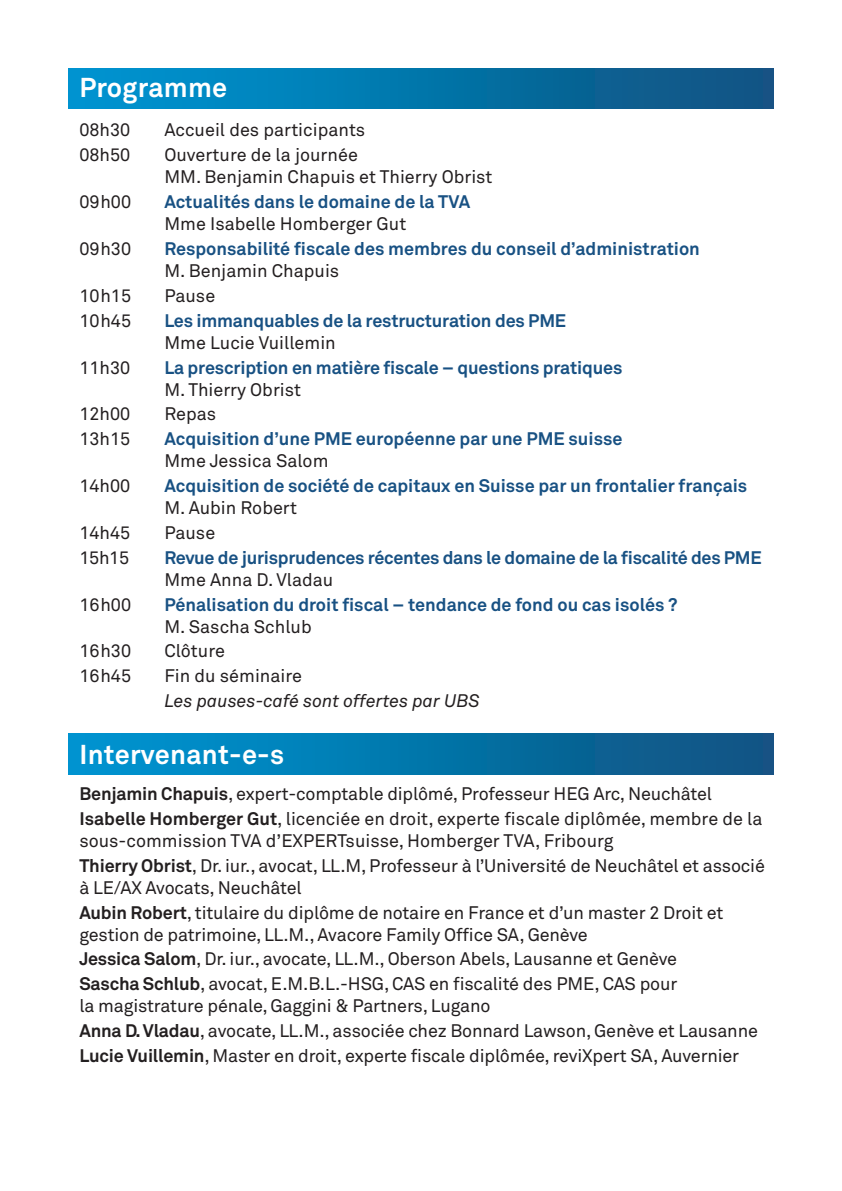
<style>
.page{position:relative;width:842px;height:1191px;background:#fff}
.page>*{position:absolute;margin:0;border:0;box-sizing:border-box;transform-origin:0 0}
.t1{font:700 27px "Akkurat";letter-spacing:.01em;color:#fff}
.t2{font:18px/24.8px "Akkurat";letter-spacing:-.01em;color:#231f20}
.t3{font:700 18px "Akkurat";color:#185183}
.t4{font:italic 18px "Akkurat";color:#231f20}
.s1{font-weight:700}
</style>
<div class="page">
<div style="left:68px;top:68px;width:706px;height:41px;background:linear-gradient(to right,#0098d4,#0f5280)"></div>
<div style="left:68px;top:734px;width:706px;height:40px;background:linear-gradient(to right,#0098d4,#0f5280)"></div>
<h1 class="t1" style="left:79px;top:71px;width:149px">Programme</h1>
<p class="t2" style="left:79px;top:118px;width:52px">08h30</p>
<p class="t2" style="left:164px;top:118px;width:202px">Accueil des participants</p>
<p class="t2" style="left:79px;top:143px;width:52px">08h50</p>
<p class="t2" style="left:164px;top:144px;width:330px;line-height:22px">Ouverture de la journée<br>MM. Benjamin Chapuis et Thierry Obrist</p>
<p class="t2" style="left:79px;top:190px;width:53px">09h00</p>
<p class="t3" style="left:164px;top:190px;width:307px">Actualités dans le domaine de la TVA</p>
<p class="t2" style="left:164px;top:212px;width:243px">Mme Isabelle Homberger Gut</p>
<p class="t2" style="left:79px;top:237px;width:53px">09h30</p>
<p class="t3" style="left:164px;top:237px;width:537px">Responsabilité fiscale des membres du conseil d’administration</p>
<p class="t2" style="left:164px;top:259px;width:176px">M. Benjamin Chapuis</p>
<p class="t2" style="left:79px;top:283px;width:53px">10h15</p>
<p class="t2" style="left:164px;top:283px;width:52px">Pause</p>
<p class="t2" style="left:79px;top:308px;width:53px">10h45</p>
<p class="t3" style="left:164px;top:309px;width:403px">Les immanquables de la restructuration des PME</p>
<p class="t2" style="left:164px;top:330px;width:173px">Mme Lucie Vuillemin</p>
<p class="t2" style="left:79px;top:355px;width:52px">11h30</p>
<p class="t3" style="left:164px;top:356px;width:459px">La prescription en matière fiscale – questions pratiques</p>
<p class="t2" style="left:164px;top:377px;width:138px">M. Thierry Obrist</p>
<p class="t2" style="left:79px;top:402px;width:52px">12h00</p>
<p class="t2" style="left:164px;top:402px;width:53px">Repas</p>
<p class="t2" style="left:79px;top:427px;width:52px">13h15</p>
<p class="t3" style="left:164px;top:427px;width:460px">Acquisition d’une PME européenne par une PME suisse</p>
<p class="t2" style="left:164px;top:449px;width:166px">Mme Jessica Salom</p>
<p class="t2" style="left:79px;top:474px;width:52px">14h00</p>
<p class="t3" style="left:164px;top:474px;width:584px">Acquisition de société de capitaux en Suisse par un frontalier français</p>
<p class="t2" style="left:164px;top:496px;width:134px">M. Aubin Robert</p>
<p class="t2" style="left:79px;top:521px;width:52px">14h45</p>
<p class="t2" style="left:164px;top:521px;width:52px">Pause</p>
<p class="t2" style="left:79px;top:545px;width:51px">15h15</p>
<p class="t3" style="left:164px;top:546px;width:599px">Revue de jurisprudences récentes dans le domaine de la fiscalité des PME</p>
<p class="t2" style="left:164px;top:567px;width:170px">Mme Anna D. Vladau</p>
<p class="t2" style="left:79px;top:592px;width:53px">16h00</p>
<p class="t3" style="left:164px;top:593px;width:515px">Pénalisation du droit fiscal – tendance de fond ou cas isolés ?</p>
<p class="t2" style="left:164px;top:614px;width:149px">M. Sascha Schlub</p>
<p class="t2" style="left:79px;top:639px;width:53px">16h30</p>
<p class="t2" style="left:164px;top:639px;width:62px">Clôture</p>
<p class="t2" style="left:79px;top:664px;width:53px">16h45</p>
<p class="t2" style="left:164px;top:664px;width:139px">Fin du séminaire</p>
<p class="t4" style="left:164px;top:690px;width:317px">Les pauses-café sont offertes par UBS</p>
<h1 class="t1" style="left:79px;top:737px;width:206px">Intervenant-e-s</h1>
<p class="t2" style="left:79px;top:782px;width:685px"><span class="s1">Benjamin Chapuis</span>, expert-comptable diplômé, Professeur HEG Arc, Neuchâtel<br><span class="s1">Isabelle Homberger Gut</span>, licenciée en droit, experte fiscale diplômée, membre de la</p>
<p class="t2" style="left:79px;top:828px;width:687px">sous-commission TVA d’EXPERTsuisse, Homberger TVA, Fribourg<br><span class="s1">Thierry Obrist</span>, Dr. iur., avocat, LL.M, Professeur à l’Université de Neuchâtel et associé</p>
<p class="t2" style="left:79px;top:875px;width:646px">à LE/AX Avocats, Neuchâtel<br><span class="s1">Aubin Robert</span>, titulaire du diplôme de notaire en France et d’un master 2 Droit et</p>
<p class="t2" style="left:79px;top:922px;width:599px">gestion de patrimoine, LL.M., Avacore Family Office SA, Genève<br><span class="s1">Jessica Salom</span>, Dr. iur., avocate, LL.M., Oberson Abels, Lausanne et Genève<br><span class="s1">Sascha Schlub</span>, avocat, E.M.B.L.-HSG, CAS en fiscalité des PME, CAS pour</p>
<p class="t2" style="left:79px;top:994px;width:680px">la magistrature pénale, Gaggini &amp; Partners, Lugano<br><span class="s1">Anna D. Vladau</span>, avocate, LL.M., associée chez Bonnard Lawson, Genève et Lausanne<br><span class="s1">Lucie Vuillemin</span>, Master en droit, experte fiscale diplômée, reviXpert SA, Auvernier</p>
</div>
